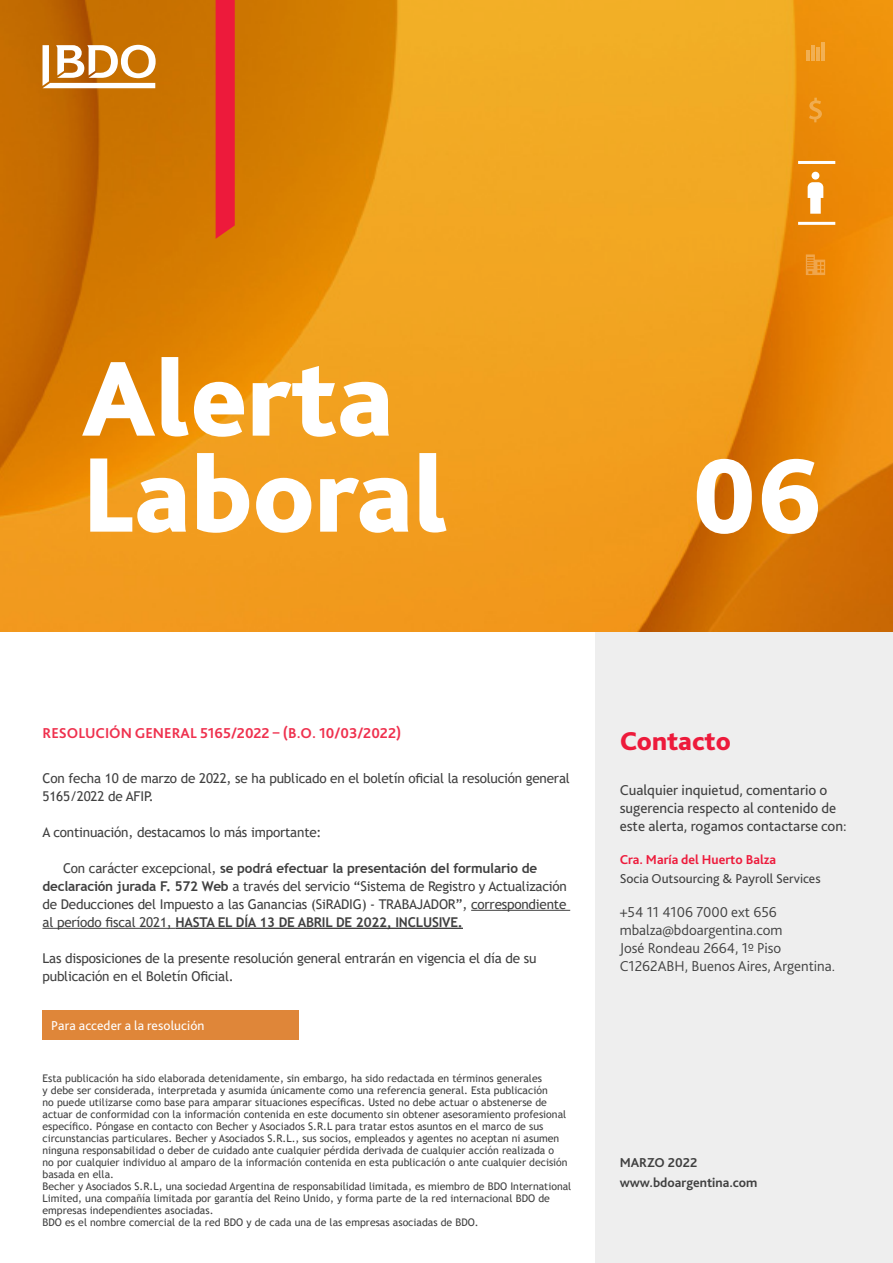
<style>
.page{position:relative;width:893px;height:1263px;background:#fff}
.page>*{position:absolute;margin:0;border:0;box-sizing:border-box;transform-origin:0 0}
.t1{font:800 111px "Bliss Pro";color:#fff}
.t2{font:800 27px "Bliss Pro";color:#ed1a3b}
.t3{font:300 15px/18px "Bliss Pro";color:#404040}
.t4{font:15px/18px "Bliss Pro";color:#404040}
.t5{font:700 15px "Bliss Pro";color:#ef314e}
.t6{font:13.5px/18px "Trebuchet MS";letter-spacing:-.015em;color:#404040}
.t7{font:13.5px "Bliss Pro";color:#404040}
.t8{font:700 13.5px/20px "Bliss Pro";color:#404040}
.t9{font:13.5px "Bliss Pro";letter-spacing:.01em;color:#fff}
.t10{font:700 13.5px "Bliss Pro";color:#ed1a3b}
.t11{font:10.5px/12px "Trebuchet MS";color:#404040}
.s1{font-weight:700}
</style>
<div class="page">
<div style="left:595px;top:631px;width:298px;height:632px;background:#eee"></div>
<svg style="left:0;top:0;width:893px;height:631px;background:#e69013"></svg>
<svg style="left:43px;top:45px;width:113px;height:43px"></svg>
<svg style="left:216px;top:0;width:19px;height:239px;background:#eb1d38"></svg>
<svg style="left:809px;top:98px;width:13px;height:24px"></svg>
<hr style="left:806px;top:50px;width:4px;height:11px;background:#f1af52">
<hr style="left:811px;top:45px;width:4px;height:16px;background:#f2af52">
<hr style="left:816px;top:48px;width:4px;height:13px;background:#f2b053">
<hr style="left:821px;top:42px;width:4px;height:19px;background:#f2b053">
<div style="left:811px;top:172px;width:8px;height:8px;background:#fff;border-radius:50%"></div>
<svg style="left:808px;top:182px;width:15px;height:32px"></svg>
<svg style="left:806px;top:254px;width:19px;height:21px"></svg>
<hr style="left:798px;top:161px;width:37px;height:3px;background:#fff">
<hr style="left:798px;top:222px;width:37px;height:3px;background:#fff">
<svg style="left:82px;top:362px;width:73px;height:74px"></svg>
<svg style="left:162px;top:357px;width:82px;height:80px"></svg>
<svg style="left:253px;top:366px;width:136px;height:71px"></svg>
<svg style="left:90px;top:458px;width:96px;height:75px"></svg>
<svg style="left:197px;top:453px;width:52px;height:80px"></svg>
<svg style="left:256px;top:478px;width:55px;height:55px"></svg>
<svg style="left:320px;top:478px;width:88px;height:55px"></svg>
<svg style="left:419px;top:453px;width:27px;height:79px"></svg>
<hr style="left:471px;top:910px;width:99px;height:1px;background:#404040">
<hr style="left:43px;top:928px;width:133px;height:1px;background:#404040">
<hr style="left:176px;top:928px;width:287px;height:1px;background:#404040">
<div style="left:43px;top:1011px;width:256px;height:29px;background:#df8639"></div>
<h1 class="t1" style="left:692px;top:427px;width:132px">06</h1>
<h3 class="t5" style="left:43px;top:724px;width:360px">RESOLUCIÓN GENERAL 5165/2022 – (B.O. 10/03/2022)</h3>
<p class="t6" style="left:43px;top:769px;width:529px">Con fecha 10 de marzo de 2022, se ha publicado en el boletín oficial la resolución general<br>5165/2022 de AFIP.</p>
<p class="t6" style="left:43px;top:823px;width:281px">A continuación, destacamos lo más importante:</p>
<p class="t6" style="left:43px;top:859px;width:526px;text-indent:20px">Con carácter excepcional, <span class="s1">se podrá efectuar la presentación del formulario de declaración jurada F. 572 Web</span> a través del servicio “Sistema de Registro y Actualización de Deducciones del Impuesto a las Ganancias (SiRADIG) - TRABAJADOR”, correspondiente al período fiscal 2021, <span class="s1">HASTA EL DÍA 13 DE ABRIL DE 2022, INCLUSIVE.</span></p>
<p class="t6" style="left:43px;top:949px;width:496px">Las disposiciones de la presente resolución general entrarán en vigencia el día de su publicación en el Boletín Oficial.</p>
<p class="t9" style="left:51px;top:1017px;width:155px">Para acceder a la resolución</p>
<p class="t11" style="left:43px;top:1072px;width:530px">Esta publicación ha sido elaborada detenidamente, sin embargo, ha sido redactada en términos generales<br>y debe ser considerada, interpretada y asumida únicamente como una referencia general. Esta publicación<br>no puede utilizarse como base para amparar situaciones específicas. Usted no debe actuar o abstenerse de actuar de conformidad con la información contenida en este documento sin obtener asesoramiento profesional específico. Póngase en contacto con Becher y Asociados S.R.L para tratar estos asuntos en el marco de sus circunstancias particulares. Becher y Asociados S.R.L., sus socios, empleados y agentes no aceptan ni asumen ninguna responsabilidad o deber de cuidado ante cualquier pérdida derivada de cualquier acción realizada o<br>no por cualquier individuo al amparo de la información contenida en esta publicación o ante cualquier decisión basada en ella.<br>Becher y Asociados S.R.L, una sociedad Argentina de responsabilidad limitada, es miembro de BDO International Limited, una compañía limitada por garantía del Reino Unido, y forma parte de la red internacional BDO de empresas independientes asociadas.<br>BDO es el nombre comercial de la red BDO y de cada una de las empresas asociadas de BDO.</p>
<h2 class="t2" style="left:620px;top:724px;width:113px">Contacto</h2>
<h3 class="t4" style="left:620px;top:780px;width:229px">Cualquier inquietud, comentario o sugerencia respecto al contenido de este alerta, rogamos contactarse con:</h3>
<p class="t10" style="left:620px;top:851px;width:158px">Cra. María del Huerto Balza</p>
<p class="t7" style="left:620px;top:870px;width:202px">Socia Outsourcing &amp; Payroll Services</p>
<h3 class="t3" style="left:620px;top:902px;width:217px">+54 11 4106 7000 ext 656 mbalza@bdoargentina.com<br>José Rondeau 2664, 1º Piso<br>C1262ABH, Buenos Aires, Argentina.</h3>
<p class="t8" style="left:620px;top:1153px;width:139px">MARZO 2022 www.bdoargentina.com</p>
</div>
